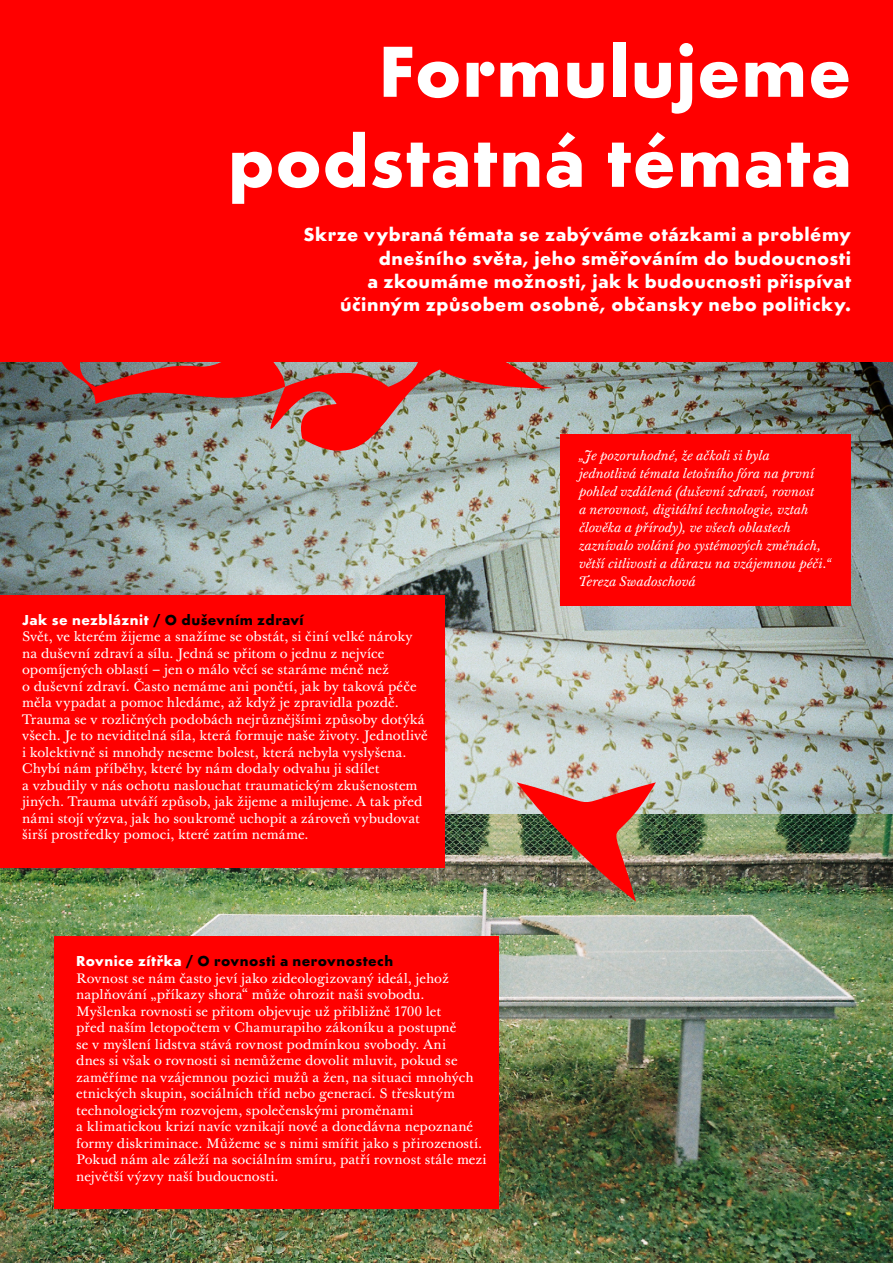
<style>
.page{position:relative;width:893px;height:1263px;background:#fff}
.page>*{position:absolute;margin:0;border:0;box-sizing:border-box;transform-origin:0 0}
.t1{font:700 75px/90px "Futura Iglau";letter-spacing:.015em;color:#fff;text-align:right}
.t2{font:700 19.5px/23.4px "Futiglau Odstupnovana";letter-spacing:.025em;color:#fff;text-align:right}
.t3{font:700 15px "Futiglau Odstupnovana";letter-spacing:.035em;color:#000}
.t4{font:13.5px/16.5px "Baskerville 10 Pro";letter-spacing:.005em;color:#fff}
.t5{font:italic 13.5px/18px "Baskerville 10 Pro";letter-spacing:.01em;color:#fff}
.s1{color:#fff}
</style>
<div class="page">
<img style="left:0;top:362px;width:893px;height:901px">
<div style="left:0;top:0;width:893px;height:362px;background:#f00"></div>
<img style="left:0;top:362px;width:583px;height:136px">
<div style="left:0;top:595px;width:444px;height:272px;background:#f00"></div>
<div style="left:54px;top:937px;width:444px;height:272px;background:#f00"></div>
<img style="left:517px;top:782px;width:139px;height:120px">
<div style="left:561px;top:434px;width:290px;height:171px;background:#f00"></div>
<h1 class="t1" style="left:228px;top:25px;width:625px">Formulujeme podstatná témata</h1>
<h2 class="t2" style="left:303px;top:223px;width:549px">Skrze vybraná témata se zabýváme otázkami a problémy dnešního světa, jeho směřováním do budoucnosti<br>a zkoumáme možnosti, jak k budoucnosti přispívat účinným způsobem osobně, občansky nebo politicky.</h2>
<p class="t3" style="left:22px;top:611px;width:283px"><span class="s1">Jak se nezbláznit</span> / O duševním zdraví</p>
<p class="t4" style="left:22px;top:629px;width:407px">Svět, ve kterém žijeme a snažíme se obstát, si činí velké nároky na duševní zdraví a sílu. Jedná se přitom o jednu z nejvíce opomíjených oblastí – jen o málo věcí se staráme méně než<br>o duševní zdraví. Často nemáme ani ponětí, jak by taková péče měla vypadat a pomoc hledáme, až když je zpravidla pozdě.<br>Trauma se v rozličných podobách nejrůznějšími způsoby dotýká všech. Je to neviditelná síla, která formuje naše životy. Jednotlivě i kolektivně si mnohdy neseme bolest, která nebyla vyslyšena.<br>Chybí nám příběhy, které by nám dodaly odvahu ji sdílet<br>a vzbudily v nás ochotu naslouchat traumatickým zkušenostem jiných. Trauma utváří způsob, jak žijeme a milujeme. A tak před námi stojí výzva, jak ho soukromě uchopit a zároveň vybudovat širší prostředky pomoci, které zatím nemáme.</p>
<p class="t3" style="left:76px;top:952px;width:319px"><span class="s1">Rovnice zítřka</span> / O rovnosti a nerovnostech</p>
<p class="t4" style="left:76px;top:970px;width:412px">Rovnost se nám často jeví jako zideologizovaný ideál, jehož naplňování „příkazy shora“ může ohrozit naši svobodu.<br>Myšlenka rovnosti se přitom objevuje už přibližně 1700 let<br>před naším letopočtem v Chamurapiho zákoníku a postupně<br>se v myšlení lidstva stává rovnost podmínkou svobody. Ani<br>dnes si však o rovnosti si nemůžeme dovolit mluvit, pokud se zaměříme na vzájemnou pozici mužů a žen, na situaci mnohých etnických skupin, sociálních tříd nebo generací. S třeskutým technologickým rozvojem, společenskými proměnami<br>a klimatickou krizí navíc vznikají nové a donedávna nepoznané formy diskriminace. Můžeme se s nimi smířit jako s přirozeností.<br>Pokud nám ale záleží na sociálním smíru, patří rovnost stále mezi největší výzvy naší budoucnosti.</p>
<p class="t5" style="left:579px;top:447px;width:254px">„Je pozoruhodné, že ačkoli si byla<br>jednotlivá témata letošního fóra na první pohled vzdálená (duševní zdraví, rovnost<br>a nerovnost, digitální technologie, vztah člověka a přírody), ve všech oblastech zaznívalo volání po systémových změnách, větší citlivosti a důrazu na vzájemnou péči.“ Tereza Swadoschová</p>
</div>
